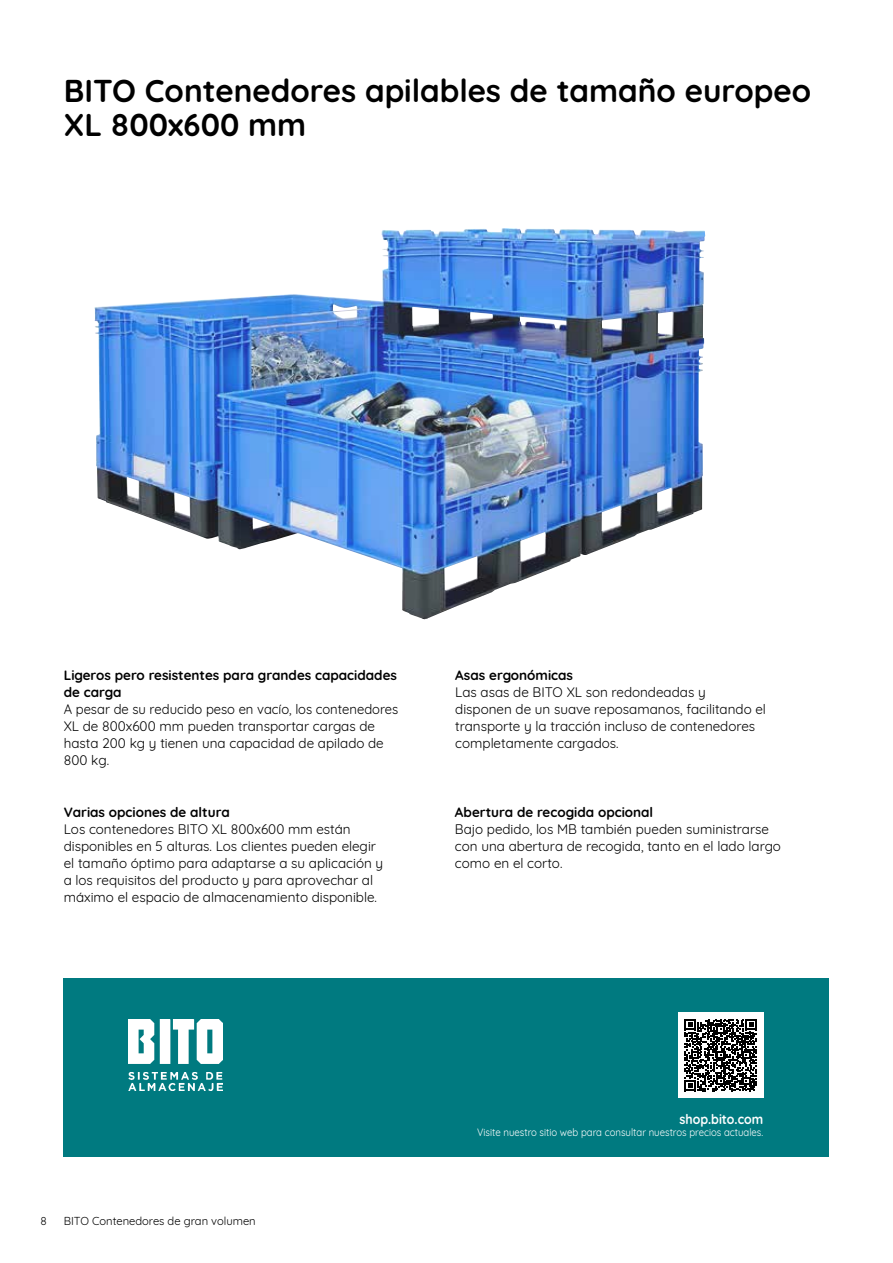
<style>
.page{position:relative;width:893px;height:1263px;background:#fff}
.page>*{position:absolute;margin:0;border:0;box-sizing:border-box;transform-origin:0 0}
.t1{font:700 31.5px/34px "Quicksand";color:#000}
.t2{font:13.5px/17px "Quicksand";color:#000}
.t3{font:700 13.5px/17px "Quicksand";color:#000}
.t4{font:700 13.5px "Quicksand";color:#fff;scale:.92 1}
.t5{font:11.25px "Quicksand";color:#000}
.t6{font:10.5px "Quicksand";color:#fff;scale:.92 1}
</style>
<div class="page">
<div style="left:64px;top:978px;width:765px;height:179px;background:#007a80"></div>
<img style="left:94px;top:229px;width:611px;height:390px">
<img style="left:129px;top:1019px;width:93px;height:71px">
<hr style="left:892px;top:646px;width:1px;height:511px;background:#c6c6c6">
<div style="left:678px;top:1012px;width:85px;height:85px;background:#fff"></div>
<svg style="left:684px;top:1019px;width:73px;height:72px"></svg>
<h1 class="t1" style="left:64px;top:71px;width:749px">BITO Contenedores apilables de tamaño europeo<br>XL 800x600 mm</h1>
<p class="t3" style="left:64px;top:666px;width:335px">Ligeros pero resistentes para grandes capacidades de carga</p>
<p class="t2" style="left:64px;top:700px;width:336px">A pesar de su reducido peso en vacío, los contenedores XL de 800x600 mm pueden transportar cargas de hasta 200 kg y tienen una capacidad de apilado de 800 kg.</p>
<p class="t3" style="left:64px;top:802px;width:168px">Varias opciones de altura</p>
<p class="t2" style="left:64px;top:819px;width:321px">Los contenedores BITO XL 800x600 mm están disponibles en 5 alturas. Los clientes pueden elegir el tamaño óptimo para adaptarse a su aplicación y a los requisitos del producto y para aprovechar al máximo el espacio de almacenamiento disponible.</p>
<p class="t3" style="left:455px;top:666px;width:119px">Asas ergonómicas</p>
<p class="t2" style="left:455px;top:683px;width:312px">Las asas de BITO XL son redondeadas y<br>disponen de un suave reposamanos, facilitando el transporte y la tracción incluso de contenedores completamente cargados.</p>
<p class="t3" style="left:455px;top:802px;width:200px">Abertura de recogida opcional</p>
<p class="t2" style="left:455px;top:819px;width:327px">Bajo pedido, los MB también pueden suministrarse con una abertura de recogida, tanto en el lado largo como en el corto.</p>
<p class="t5" style="left:40px;top:1212px;width:8px">8</p>
<p class="t5" style="left:64px;top:1212px;width:194px">BITO Contenedores de gran volumen</p>
<p class="t4" style="left:680px;top:1108px;width:92px">shop.bito.com</p>
<p class="t6" style="left:477px;top:1124px;width:312px">Visite nuestro sitio web para consultar nuestros precios actuales.</p>
</div>
